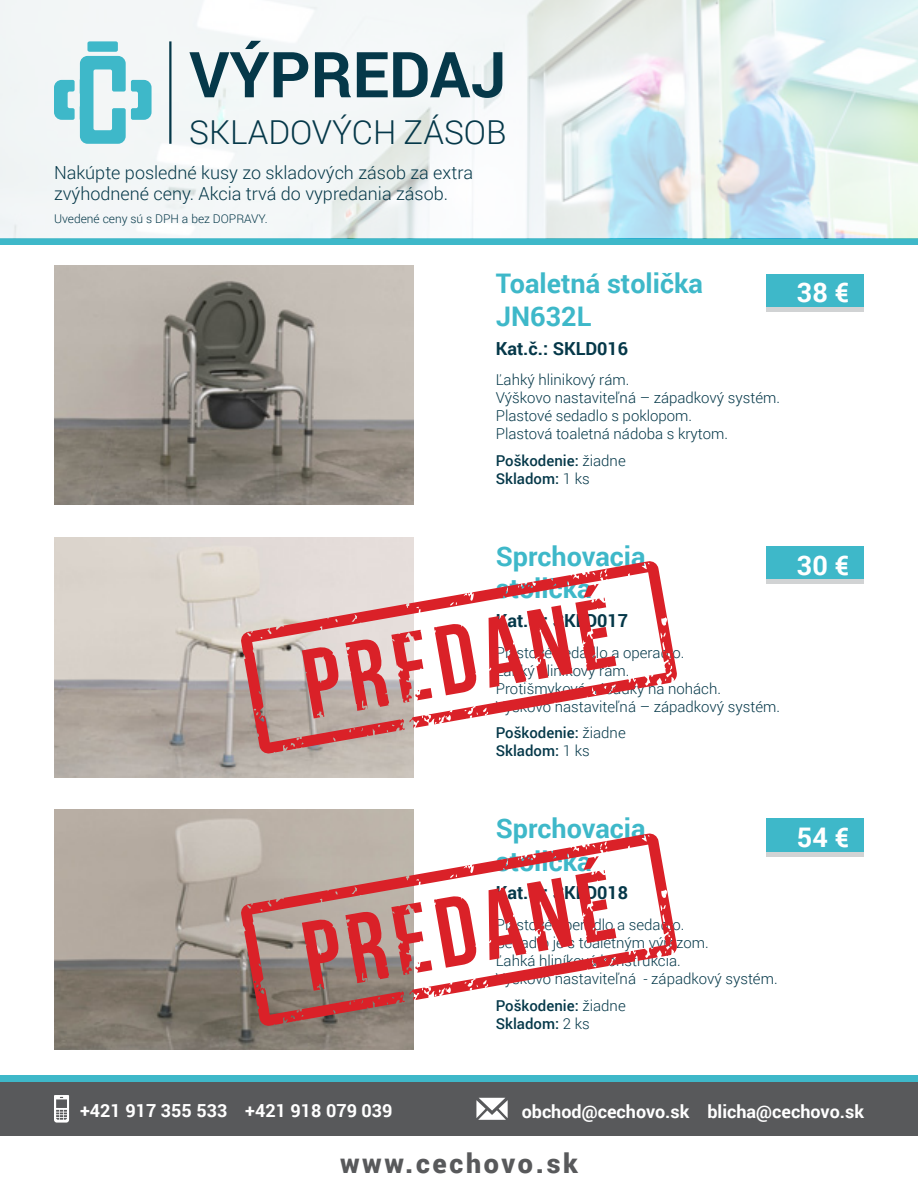
<style>
.page{position:relative;width:918px;height:1188px;background:#fff}
.page>*{position:absolute;margin:0;border:0;box-sizing:border-box;transform-origin:0 0}
.t1{font:700 63.3px "Roboto";color:#053849}
.t2{font:300 33px "Roboto";color:#053849}
.t3{font:700 27px/32.4px "Roboto";color:#3eb8c9}
.t4{font:900 27px "Roboto";letter-spacing:.1em;color:#58595b}
.t5{font:700 27px "Roboto";color:#fff}
.t6{font:300 18px/21.6px "Roboto";color:#053849}
.t7{font:700 18px "Roboto";color:#fff}
.t8{font:700 18px "Roboto";color:#053849}
.t9{font:300 15px/18px "Roboto";color:#053849}
.t10{font:500 15px/18px "Roboto";color:#053849}
.t11{font:300 12px "Roboto";color:#053849}
.s1{font-weight:300}
</style>
<div class="page">
<div style="left:0;top:1082px;width:918px;height:54px;background:#58595b"></div>
<div style="left:0;top:1076px;width:918px;height:6px;background:#3eb8c9"></div>
<div style="left:0;top:239px;width:918px;height:6px;background:#3eb8c9"></div>
<svg style="left:54px;top:1095px;width:15px;height:28px"></svg>
<svg style="left:476px;top:1098px;width:32px;height:22px"></svg>
<img style="left:0;top:0;width:918px;height:239px">
<svg style="left:54px;top:41px;width:98px;height:103px"></svg>
<hr style="left:169px;top:41px;width:3px;height:103px;background:#053849">
<img style="left:54px;top:810px;width:360px;height:240px">
<img style="left:54px;top:265px;width:360px;height:240px">
<img style="left:54px;top:538px;width:360px;height:239px">
<div style="left:767px;top:819px;width:97px;height:33px;background:#3eb8c9"></div>
<div style="left:767px;top:274px;width:97px;height:33px;background:#3eb8c9"></div>
<div style="left:767px;top:547px;width:97px;height:33px;background:#3eb8c9"></div>
<hr style="left:767px;top:852px;width:97px;height:4px;background:#d1d3d4">
<div style="left:767px;top:307px;width:97px;height:5px;background:#d1d3d4"></div>
<hr style="left:767px;top:580px;width:97px;height:4px;background:#d1d3d4">
<svg style="left:240px;top:561px;width:437px;height:193px"></svg>
<svg style="left:302px;top:584px;width:314px;height:134px"></svg>
<svg style="left:240px;top:833px;width:437px;height:194px"></svg>
<svg style="left:302px;top:856px;width:314px;height:135px"></svg>
<h1 class="t1" style="left:189px;top:30px;width:319px">VÝPREDAJ</h1>
<h2 class="t2" style="left:189px;top:109px;width:319px">SKLADOVÝCH ZÁSOB</h2>
<p class="t6" style="left:54px;top:161px;width:421px">Nakúpte posledné kusy zo skladových zásob za extra zvýhodnené ceny. Akcia trvá do vypredania zásob.</p>
<p class="t11" style="left:54px;top:210px;width:215px">Uvedené ceny sú s DPH a bez DOPRAVY.</p>
<h3 class="t3" style="left:496px;top:267px;width:209px">Toaletná stolička<br>JN632L</h3>
<p class="t8" style="left:496px;top:335px;width:134px">Kat.č.: SKLD016</p>
<p class="t9" style="left:496px;top:371px;width:286px">Ľahký hlinikový rám.<br>Výškovo nastaviteľná – západkový systém.<br>Plastové sedadlo s poklopom.<br>Plastová toaletná nádoba s krytom.</p>
<p class="t10" style="left:496px;top:451px;width:131px">Poškodenie: <span class="s1">žiadne<br></span>Skladom: <span class="s1">1 ks</span></p>
<h3 class="t5" style="left:797px;top:274px;width:54px">38 €</h3>
<h3 class="t3" style="left:496px;top:539px;width:151px">Sprchovacia stolička</h3>
<p class="t8" style="left:496px;top:608px;width:134px">Kat.č.: SKLD017</p>
<p class="t9" style="left:496px;top:643px;width:286px">Plastové sedadlo a operadlo.<br>Ľahký hlinikový rám.<br>Protišmykové násadky na nohách.<br>Výškovo nastaviteľná – západkový systém.</p>
<p class="t10" style="left:496px;top:723px;width:131px">Poškodenie: <span class="s1">žiadne<br></span>Skladom: <span class="s1">1 ks</span></p>
<h3 class="t5" style="left:797px;top:546px;width:54px">30 €</h3>
<h3 class="t3" style="left:496px;top:811px;width:151px">Sprchovacia stolička</h3>
<p class="t8" style="left:496px;top:880px;width:134px">Kat.č.: SKLD018</p>
<p class="t9" style="left:496px;top:915px;width:283px">Plastové operadlo a sedadlo.<br>Sedadlo je s toaletným výrezom.<br>Ľahká hliníková konštrukcia.<br>Výškovo nastaviteľná - západkový systém.</p>
<p class="t10" style="left:496px;top:996px;width:131px">Poškodenie: <span class="s1">žiadne<br></span>Skladom: <span class="s1">2 ks</span></p>
<h3 class="t5" style="left:797px;top:818px;width:54px">54 €</h3>
<p class="t7" style="left:80px;top:1098px;width:314px">+421 917 355 533 +421 918 079 039</p>
<p class="t7" style="left:522px;top:1099px;width:344px">obchod@cechovo.sk blicha@cechovo.sk</p>
<h3 class="t4" style="left:340px;top:1144px;width:239px">www.cechovo.sk</h3>
</div>
